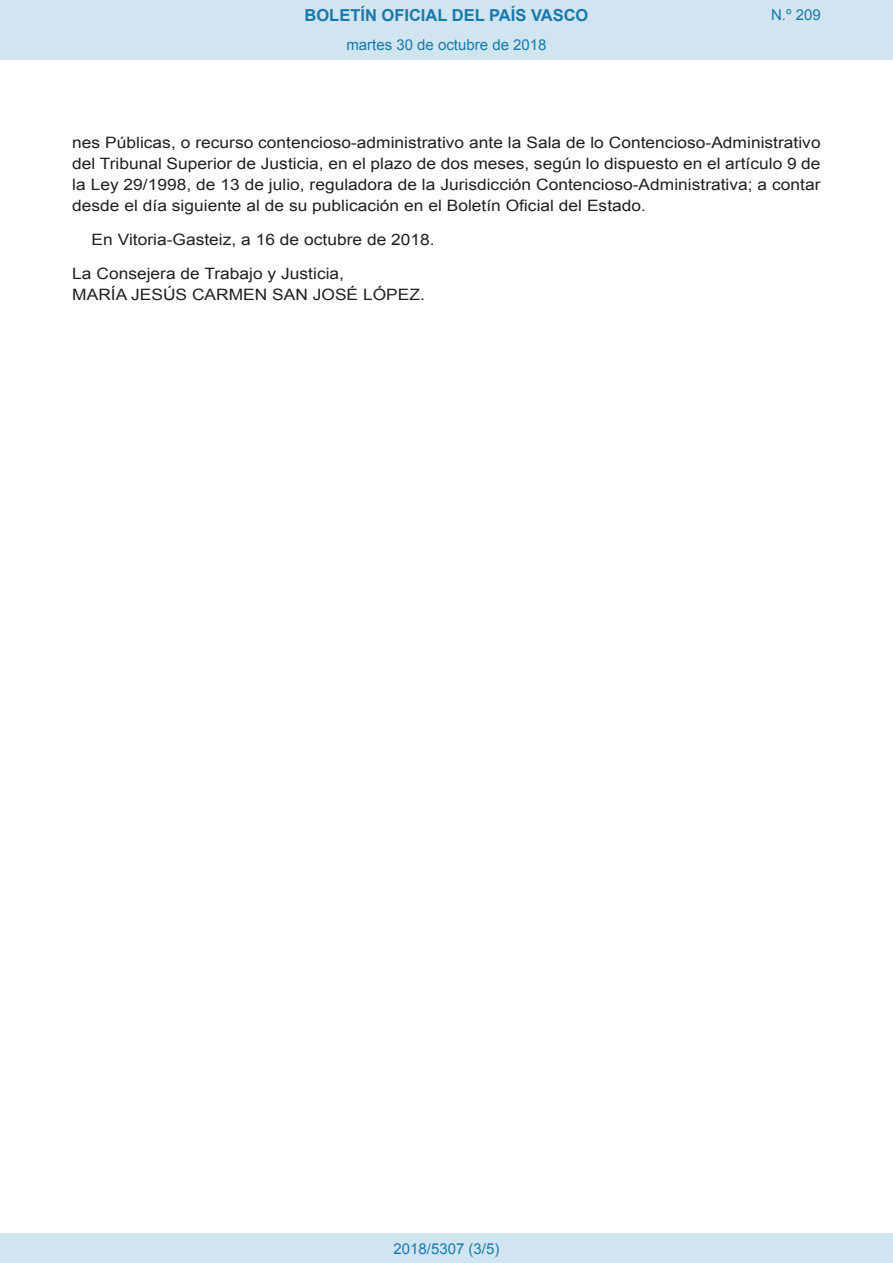
<style>
.page{position:relative;width:893px;height:1263px;background:#fff}
.page>*{position:absolute;margin:0;border:0;box-sizing:border-box;transform-origin:0 0}
.t1{font:700 16.5px "Arial";color:#1879ad}
.BOPVDetalle{font:15.6px/21px "Arial";color:#231f20;text-align:justify;scale:1.11 1}
.BOPVFirmaLugFec{font:15.6px "Arial";color:#231f20;scale:1.11 1}
.BOPVFirmaPuesto{font:15.6px "Arial";color:#231f20;scale:1.11 1}
.BOPVFirmaNombre{font:15.6px "Arial";color:#231f20;scale:1.11 1}
.Paginacion_Centro{font:15px "Arial";color:#1879ad}
</style>
<div class="page">
<div style="left:0;top:0;width:893px;height:60px;background:#d0e5f0"></div>
<div style="left:0;top:1233px;width:893px;height:30px;background:#d0e5f0"></div>
<p class="t1" style="left:305px;top:4px;width:285px">BOLETÍN OFICIAL DEL PAÍS VASCO</p>
<p class="Paginacion_Centro" style="left:346px;top:35px;width:202px">martes 30 de octubre de 2018</p>
<p class="Paginacion_Centro" style="left:771px;top:5px;width:51px">N.º 209</p>
<p class="BOPVDetalle" style="left:72px;top:132px;width:676px">nes Públicas, o recurso contencioso-administrativo ante la Sala de lo Contencioso-Administrativo del Tribunal Superior de Justicia, en el plazo de dos meses, según lo dispuesto en el artículo 9 de la Ley 29/1998, de 13 de julio, reguladora de la Jurisdicción Contencioso-Administrativa; a contar desde el día siguiente al de su publicación en el Boletín Oficial del Estado.</p>
<p class="BOPVFirmaLugFec" style="left:92px;top:229px;width:311px">En Vitoria-Gasteiz, a 16 de octubre de 2018.</p>
<p class="BOPVFirmaPuesto" style="left:72px;top:263px;width:246px">La Consejera de Trabajo y Justicia,</p>
<p class="BOPVFirmaNombre" style="left:72px;top:284px;width:319px">MARÍA JESÚS CARMEN SAN JOSÉ LÓPEZ.</p>
<p class="Paginacion_Centro" style="left:393px;top:1238px;width:107px">2018/5307 (3/5)</p>
</div>
